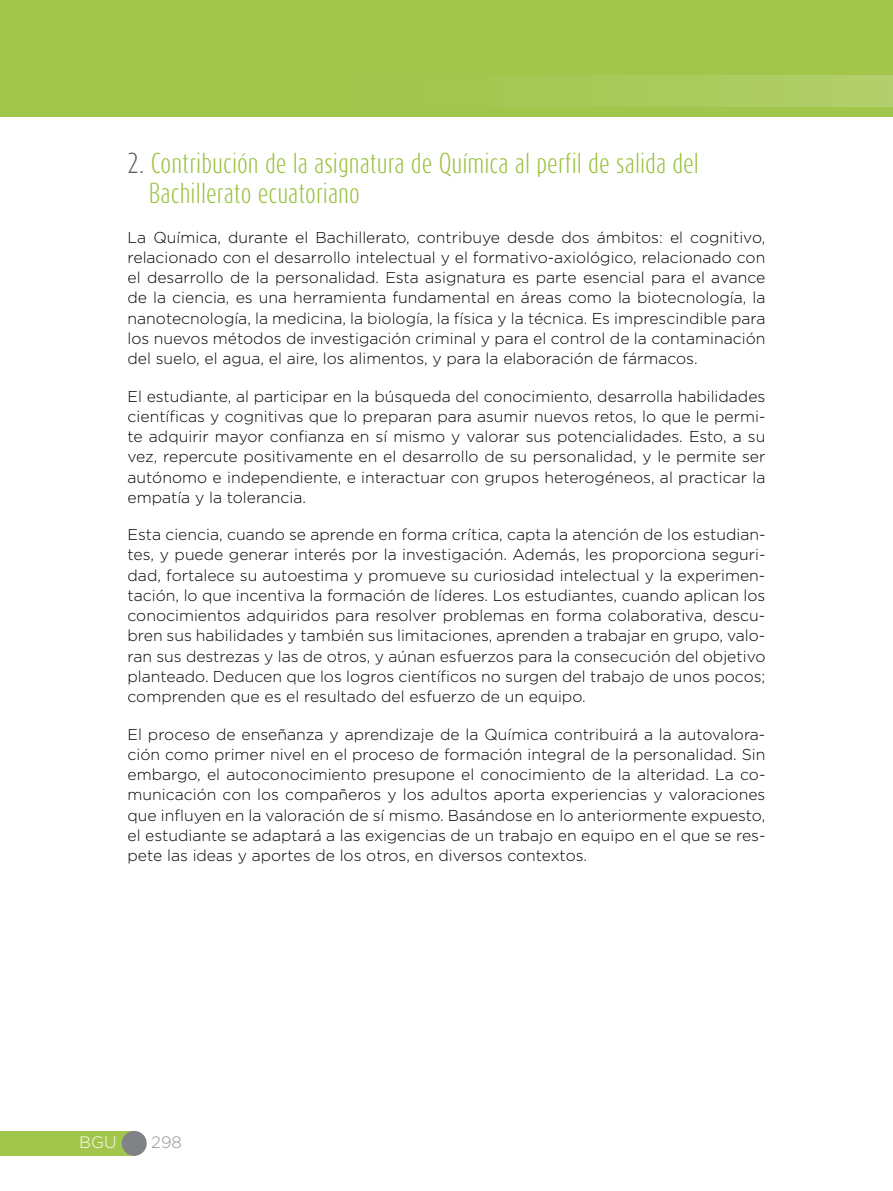
<style>
.page{position:relative;width:893px;height:1191px;background:#fff}
.page>*{position:absolute;margin:0;border:0;box-sizing:border-box;transform-origin:0 0}
.t1{font:300 24px/30px "Dax Compact";color:#98c13c}
.t2{font:300 16.5px "Gotham";color:#fff}
.t3{font:300 16.5px "Gotham";color:#939598}
.t4{font:300 15.75px/20.2px "Gotham";color:#000;text-align:justify}
.s1{color:#58595b}
</style>
<div class="page">
<div style="left:0;top:0;width:893px;height:117px;background:#a2c54c"></div>
<div style="left:43px;top:75px;width:850px;height:32px;background:linear-gradient(to right,#9ec344,#afcd66)"></div>
<div style="left:0;top:1130px;width:135px;height:25px;background:#a2c54c"></div>
<div style="left:122px;top:1130px;width:25px;height:25px;background:#808285;border-radius:50%"></div>
<h1 class="t1" style="left:149px;top:148px;width:552px;text-indent:-21px"><span class="s1">2.</span> Contribución de la asignatura de Química al perfil de salida del<br>Bachillerato ecuatoriano</h1>
<p class="t4" style="left:128px;top:226px;width:639px">La Química, durante el Bachillerato, contribuye desde dos ámbitos: el cognitivo, relacionado con el desarrollo intelectual y el formativo-axiológico, relacionado con el desarrollo de la personalidad. Esta asignatura es parte esencial para el avance de la ciencia, es una herramienta fundamental en áreas como la biotecnología, la nanotecnología, la medicina, la biología, la física y la técnica. Es imprescindible para los nuevos métodos de investigación criminal y para el control de la contaminación del suelo, el agua, el aire, los alimentos, y para la elaboración de fármacos.</p>
<p class="t4" style="left:128px;top:385px;width:639px">El estudiante, al participar en la búsqueda del conocimiento, desarrolla habilidades científicas y cognitivas que lo preparan para asumir nuevos retos, lo que le permi&shy;te adquirir mayor confianza en sí mismo y valorar sus potencialidades. Esto, a su vez, repercute positivamente en el desarrollo de su personalidad, y le permite ser autónomo e independiente, e interactuar con grupos heterogéneos, al practicar la empatía y la tolerancia.</p>
<p class="t4" style="left:128px;top:524px;width:639px">Esta ciencia, cuando se aprende en forma crítica, capta la atención de los estudian&shy;tes, y puede generar interés por la investigación. Además, les proporciona seguri&shy;dad, fortalece su autoestima y promueve su curiosidad intelectual y la experimen&shy;tación, lo que incentiva la formación de líderes. Los estudiantes, cuando aplican los conocimientos adquiridos para resolver problemas en forma colaborativa, descu&shy;bren sus habilidades y también sus limitaciones, aprenden a trabajar en grupo, valo&shy;ran sus destrezas y las de otros, y aúnan esfuerzos para la consecución del objetivo planteado. Deducen que los logros científicos no surgen del trabajo de unos pocos; comprenden que es el resultado del esfuerzo de un equipo.</p>
<p class="t4" style="left:128px;top:723px;width:639px">El proceso de enseñanza y aprendizaje de la Química contribuirá a la autovalora&shy;ción como primer nivel en el proceso de formación integral de la personalidad. Sin embargo, el autoconocimiento presupone el conocimiento de la alteridad. La co&shy;municación con los compañeros y los adultos aporta experiencias y valoraciones que influyen en la valoración de sí mismo. Basándose en lo anteriormente expuesto, el estudiante se adaptará a las exigencias de un trabajo en equipo en el que se res&shy;pete las ideas y aportes de los otros, en diversos contextos.</p>
<p class="t2" style="left:79px;top:1132px;width:39px">BGU</p>
<p class="t3" style="left:151px;top:1132px;width:32px">298</p>
</div>
